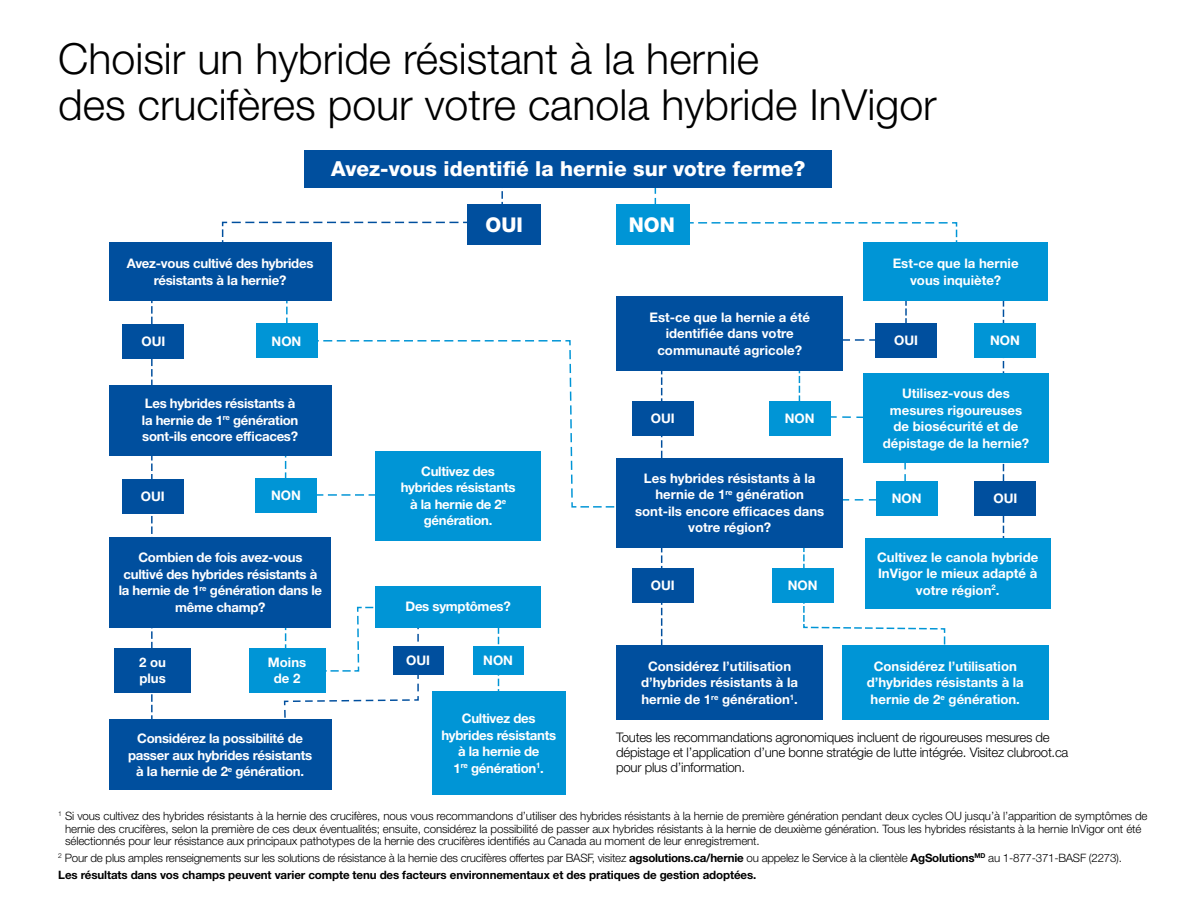
<style>
.page{position:relative;width:1188px;height:918px;background:#fff}
.page>*{position:absolute;margin:0;border:0;box-sizing:border-box;transform-origin:0 0}
.t1{font:300 42.9px/46.2px "Helvetica Neue LT Std";color:#000}
.t2{font:800 20.7px "Helvetica Neue LT Std";color:#fff}
.t3{font:800 20.4px "Helvetica Neue LT Std";color:#fff}
.t4{font:700 13.2px/16.5px "Helvetica Neue LT Std";color:#fff;text-align:center}
.t5{font:700 13.2px/16.5px "Helvetica Neue LT Std";letter-spacing:-.02em;color:#fff;text-align:center}
.t6{font:300 13.2px/14.9px "Helvetica Neue LT Std";letter-spacing:-.02em;color:#000}
.t7{font:700 13.2px "Helvetica Neue LT Std";color:#fff}
.t8{font:300 11.55px/12.3px "Helvetica Neue LT Std";letter-spacing:-.01em;color:#000}
.s1{font-weight:700}
</style>
<div class="page">
<svg style="left:803px;top:599px;width:143px;height:46px"></svg>
<svg style="left:661px;top:370px;width:1px;height:275px"></svg>
<svg style="left:1003px;top:301px;width:1px;height:237px"></svg>
<svg style="left:843px;top:499px;width:33px;height:2px"></svg>
<svg style="left:904px;top:463px;width:2px;height:18px"></svg>
<svg style="left:830px;top:416px;width:34px;height:2px"></svg>
<svg style="left:655px;top:188px;width:1px;height:16px"></svg>
<svg style="left:690px;top:222px;width:268px;height:23px"></svg>
<svg style="left:803px;top:547px;width:2px;height:21px"></svg>
<svg style="left:799px;top:370px;width:1px;height:31px"></svg>
<svg style="left:905px;top:301px;width:2px;height:22px"></svg>
<svg style="left:843px;top:339px;width:33px;height:2px"></svg>
<svg style="left:501px;top:191px;width:2px;height:13px"></svg>
<svg style="left:221px;top:221px;width:246px;height:24px"></svg>
<svg style="left:498px;top:628px;width:1px;height:63px"></svg>
<svg style="left:283px;top:606px;width:136px;height:122px"></svg>
<svg style="left:285px;top:455px;width:1px;height:23px"></svg>
<svg style="left:151px;top:301px;width:2px;height:419px"></svg>
<svg style="left:286px;top:301px;width:2px;height:22px"></svg>
<svg style="left:313px;top:339px;width:311px;height:169px"></svg>
<div style="left:975px;top:481px;width:61px;height:35px;background:#004f9e"></div>
<div style="left:467px;top:204px;width:74px;height:41px;background:#004f9e"></div>
<div style="left:616px;top:204px;width:74px;height:41px;background:#0095d6"></div>
<div style="left:305px;top:150px;width:527px;height:38px;background:#004f9e"></div>
<div style="left:876px;top:323px;width:61px;height:35px;background:#004f9e"></div>
<div style="left:975px;top:323px;width:61px;height:35px;background:#0095d6"></div>
<div style="left:864px;top:243px;width:184px;height:58px;background:#0095d6"></div>
<div style="left:616px;top:296px;width:227px;height:74px;background:#004f9e"></div>
<div style="left:393px;top:646px;width:50px;height:29px;background:#004f9e"></div>
<div style="left:473px;top:646px;width:50px;height:29px;background:#0095d6"></div>
<div style="left:122px;top:479px;width:61px;height:35px;background:#004f9e"></div>
<div style="left:255px;top:478px;width:61px;height:35px;background:#0095d6"></div>
<div style="left:109px;top:243px;width:222px;height:58px;background:#004f9e"></div>
<div style="left:109px;top:385px;width:222px;height:70px;background:#004f9e"></div>
<div style="left:123px;top:324px;width:61px;height:35px;background:#004f9e"></div>
<div style="left:256px;top:323px;width:61px;height:35px;background:#0095d6"></div>
<div style="left:110px;top:537px;width:221px;height:91px;background:#004f9e"></div>
<div style="left:375px;top:451px;width:166px;height:89px;background:#0095d6"></div>
<div style="left:249px;top:648px;width:76px;height:44px;background:#0095d6"></div>
<div style="left:109px;top:720px;width:222px;height:70px;background:#004f9e"></div>
<div style="left:375px;top:586px;width:166px;height:42px;background:#0095d6"></div>
<div style="left:114px;top:648px;width:77px;height:44px;background:#004f9e"></div>
<div style="left:864px;top:374px;width:185px;height:89px;background:#0095d6"></div>
<div style="left:632px;top:401px;width:61px;height:35px;background:#004f9e"></div>
<div style="left:769px;top:401px;width:61px;height:35px;background:#0095d6"></div>
<div style="left:616px;top:458px;width:227px;height:89px;background:#004f9e"></div>
<div style="left:632px;top:568px;width:61px;height:35px;background:#004f9e"></div>
<div style="left:772px;top:568px;width:61px;height:35px;background:#0095d6"></div>
<div style="left:616px;top:645px;width:207px;height:75px;background:#004f9e"></div>
<div style="left:842px;top:645px;width:207px;height:75px;background:#0095d6"></div>
<div style="left:865px;top:538px;width:185px;height:71px;background:#0095d6"></div>
<div style="left:876px;top:481px;width:61px;height:35px;background:#0095d6"></div>
<div style="left:432px;top:691px;width:134px;height:104px;background:#0095d6"></div>
<h1 class="t1" style="left:58px;top:35px;width:880px">Choisir un hybride résistant à la hernie<br>des crucifères pour votre canola hybride InVigor</h1>
<h2 class="t2" style="left:331px;top:157px;width:476px">Avez-vous identifié la hernie sur votre ferme?</h2>
<h3 class="t3" style="left:486px;top:213px;width:39px">OUI</h3>
<h3 class="t3" style="left:629px;top:213px;width:48px">NON</h3>
<p class="t5" style="left:127px;top:255px;width:188px">Avez-vous cultivé des hybrides résistants à la hernie?</p>
<p class="t4" style="left:893px;top:255px;width:127px">Est-ce que la hernie vous inquiète?</p>
<p class="t7" style="left:141px;top:333px;width:25px">OUI</p>
<p class="t7" style="left:272px;top:333px;width:31px">NON</p>
<p class="t4" style="left:649px;top:308px;width:162px">Est-ce que la hernie a été identifiée dans votre communauté agricole?</p>
<p class="t7" style="left:894px;top:332px;width:25px">OUI</p>
<p class="t7" style="left:990px;top:332px;width:31px">NON</p>
<p class="t5" style="left:142px;top:395px;width:158px;text-align:left">Les hybrides résistants à la hernie de 1<sup>re</sup> génération sont-ils encore efficaces?</p>
<p class="t7" style="left:651px;top:410px;width:25px">OUI</p>
<p class="t7" style="left:785px;top:411px;width:31px">NON</p>
<p class="t4" style="left:883px;top:385px;width:148px">Utilisez-vous des mesures rigoureuses de biosécurité et de dépistage de la hernie?</p>
<p class="t7" style="left:141px;top:488px;width:25px">OUI</p>
<p class="t7" style="left:271px;top:488px;width:31px">NON</p>
<p class="t5" style="left:401px;top:462px;width:116px">Cultivez des hybrides résistants à la hernie de 2<sup>e </sup>génération.</p>
<p class="t4" style="left:635px;top:470px;width:191px">Les hybrides résistants à la hernie de 1<sup>re</sup> génération sont-ils encore efficaces dans votre région?</p>
<p class="t7" style="left:892px;top:490px;width:31px">NON</p>
<p class="t7" style="left:993px;top:491px;width:25px">OUI</p>
<p class="t5" style="left:119px;top:549px;width:205px">Combien de fois avez-vous cultivé des hybrides résistants à la hernie de 1<sup>re</sup> génération dans le même champ?</p>
<p class="t5" style="left:405px;top:598px;width:107px">Des symptômes?</p>
<p class="t7" style="left:651px;top:577px;width:25px">OUI</p>
<p class="t7" style="left:788px;top:578px;width:31px">NON</p>
<p class="t4" style="left:877px;top:549px;width:163px">Cultivez le canola hybride<br>InVigor le mieux adapté à votre région<sup>2</sup>.</p>
<p class="t4" style="left:139px;top:653px;width:28px;text-align:left">2 ou plus</p>
<p class="t4" style="left:268px;top:653px;width:40px">Moins de 2</p>
<p class="t5" style="left:128px;top:730px;width:186px">Considérez la possibilité de passer aux hybrides résistants à la hernie de 2<sup>e</sup> génération.</p>
<p class="t7" style="left:406px;top:653px;width:25px">OUI</p>
<p class="t7" style="left:483px;top:652px;width:31px">NON</p>
<p class="t5" style="left:441px;top:710px;width:116px">Cultivez des hybrides résistants à la hernie de<br>1<sup>re</sup> génération<sup>1</sup>.</p>
<p class="t4" style="left:641px;top:658px;width:159px">Considérez l’utilisation d’hybrides résistants à la hernie de 1<sup>re</sup> génération<sup>1</sup>.</p>
<p class="t4" style="left:867px;top:658px;width:159px">Considérez l’utilisation d’hybrides résistants à la hernie de 2<sup>e</sup> génération.</p>
<p class="t6" style="left:616px;top:730px;width:454px">Toutes les recommandations agronomiques incluent de rigoureuses mesures de dépistage et l’application d’une bonne stratégie de lutte intégrée. Visitez clubroot.ca pour plus d’information.</p>
<p class="t8" style="left:65px;top:810px;width:1084px;text-indent:-7px"><sup>1</sup> Si vous cultivez des hybrides résistants à la hernie des crucifères, nous vous recommandons d’utiliser des hybrides résistants à la hernie de première génération pendant deux cycles OU jusqu’à l’apparition de symptômes de hernie des crucifères, selon la première de ces deux éventualités; ensuite, considérez la possibilité de passer aux hybrides résistants à la hernie de deuxième génération. Tous les hybrides résistants à la hernie InVigor ont été sélectionnés pour leur résistance aux principaux pathotypes de la hernie des crucifères identifiés au Canada au moment de leur enregistrement.</p>
<p class="t8" style="left:58px;top:849px;width:1065px;line-height:17.1px"><sup>2</sup> Pour de plus amples renseignements sur les solutions de résistance à la hernie des crucifères offertes par BASF, visitez <span class="s1">agsolutions.ca/hernie</span> ou appelez le Service à la clientèle <span class="s1">AgSolutions</span><sup>MD</sup> au 1-877-371-BASF (2273).<br><span class="s1">Les résultats dans vos champs peuvent varier compte tenu des facteurs environnementaux et des pratiques de gestion adoptées.</span></p>
</div>
